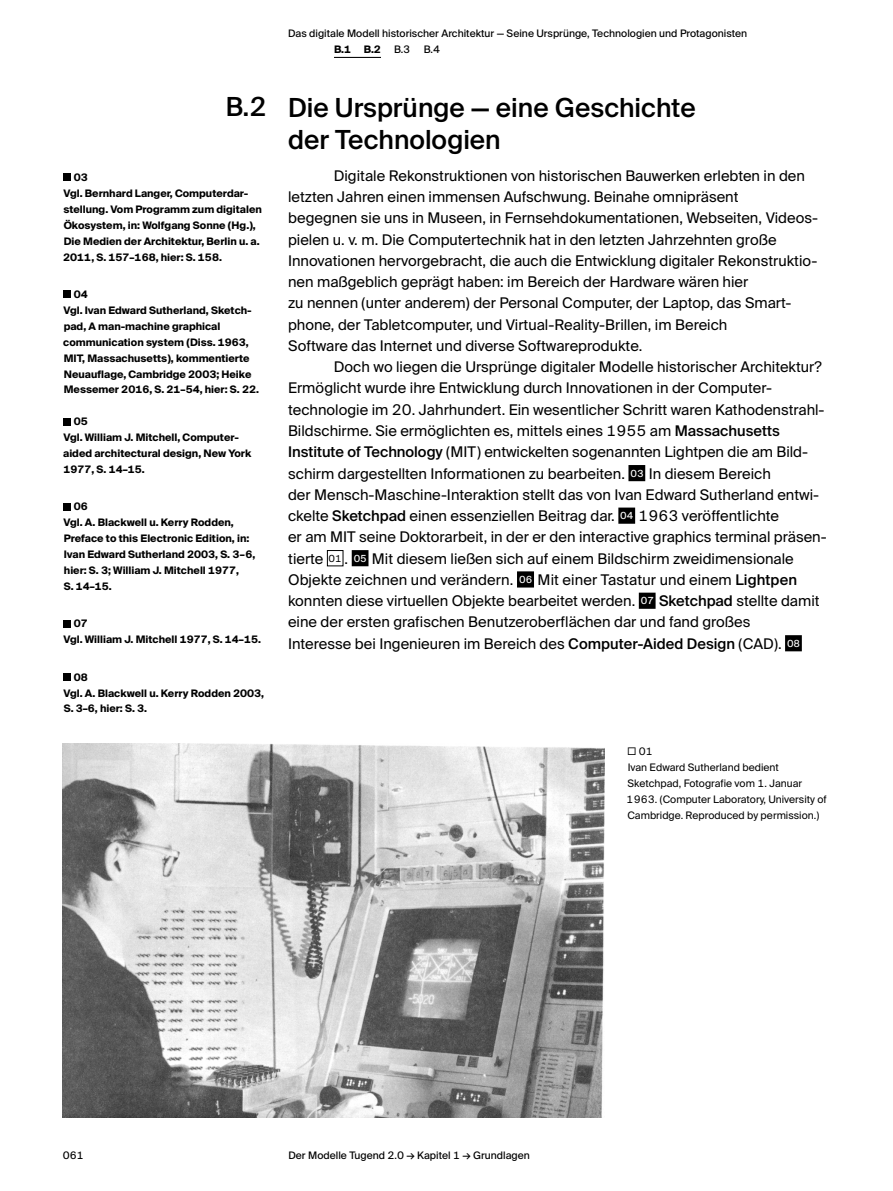
<style>
.page{position:relative;width:893px;height:1191px;background:#fff}
.page>*{position:absolute;margin:0;border:0;box-sizing:border-box;transform-origin:0 0}
.t1{font:500 26.25px/32px "Suisse Intl";color:#000}
.t2{font:14.7px/21.3px "Suisse Intl";color:#000}
.t3{font:700 10.35px/15.9px "Suisse Intl";color:#000}
.t4{font:10.35px "Suisse Intl";color:#000}
.t5{font:10.35px/15.9px "Suisse Intl";color:#000}
.s1{font-weight:500}
.s2{font-size:9.75px;color:#fff}
.s3{font-size:9.75px}
.s4{font-weight:300;font-size:14.1px}
</style>
<div class="page">
<hr style="left:334px;top:57px;width:47px;height:1px;background:#000">
<div style="left:628px;top:465px;width:17px;height:16px;background:#000"></div>
<div style="left:618px;top:507px;width:17px;height:17px;background:#000"></div>
<div style="left:352px;top:550px;width:16px;height:16px;background:#000"></div>
<div style="left:517px;top:571px;width:17px;height:16px;background:#000"></div>
<div style="left:639px;top:592px;width:17px;height:17px;background:#000"></div>
<div style="left:785px;top:635px;width:17px;height:16px;background:#000"></div>
<img style="left:63px;top:743px;width:542px;height:374px">
<div style="left:63px;top:173px;width:8px;height:8px;background:#000"></div>
<div style="left:63px;top:290px;width:8px;height:8px;background:#000"></div>
<div style="left:327px;top:550px;width:16px;height:16px;border:1px solid #000"></div>
<div style="left:63px;top:418px;width:8px;height:7px;background:#000"></div>
<div style="left:63px;top:503px;width:8px;height:7px;background:#000"></div>
<div style="left:63px;top:620px;width:8px;height:7px;background:#000"></div>
<div style="left:63px;top:673px;width:8px;height:7px;background:#000"></div>
<h1 class="t1" style="left:226px;top:91px;width:43px">B.2</h1>
<p class="t3" style="left:63px;top:169px;width:200px;text-indent:11px">03<br>Vgl. Bernhard Langer, Computerdar&shy;stellung. Vom Programm zum digitalen<br>Ökosystem, in: Wolfgang Sonne (Hg.),<br>Die Medien der Architektur, Berlin u. a.<br>2011, S. 157–168, hier: S. 158.</p>
<p class="t3" style="left:63px;top:286px;width:197px;text-indent:11px">04<br>Vgl. Ivan Edward Sutherland, Sketch&shy;pad, A man-machine graphical communication system (Diss. 1963,<br>MIT, Massachusetts), kommentierte<br>Neuauflage, Cambridge 2003; Heike<br>Messemer 2016, S. 21–54, hier: S. 22.</p>
<p class="t3" style="left:63px;top:414px;width:190px;text-indent:11px">05<br>Vgl. William J. Mitchell, Computer&shy;aided architectural design, New York<br>1977, S. 14–15.</p>
<p class="t3" style="left:64px;top:499px;width:193px;text-indent:10px">06<br>Vgl. A. Blackwell u. Kerry Rodden,<br>Preface to this Electronic Edition, in:<br>Ivan Edward Sutherland 2003, S. 3–6, hier: S. 3; William J. Mitchell 1977,<br>S. 14–15.</p>
<p class="t3" style="left:64px;top:616px;width:199px;text-indent:10px">07<br>Vgl. William J. Mitchell 1977, S. 14–15.</p>
<p class="t3" style="left:64px;top:669px;width:202px;text-indent:10px">08<br>Vgl. A. Blackwell u. Kerry Rodden 2003,<br>S. 3–6, hier: S. 3.</p>
<p class="t4" style="left:288px;top:28px;width:461px">Das digitale Modell historischer Architektur — Seine Ursprünge, Technologien und Protagonisten</p>
<p class="t3" style="left:334px;top:42px;width:48px">B.1 B.2</p>
<p class="t4" style="left:394px;top:43px;width:18px">B.3</p>
<p class="t4" style="left:424px;top:43px;width:18px">B.4</p>
<h1 class="t1" style="left:288px;top:92px;width:409px">Die Ursprünge — eine Geschichte der Technologien</h1>
<p class="t2" style="left:288px;top:165px;width:532px;text-indent:46px">Digitale Rekonstruktionen von historischen Bauwerken erlebten in den letzten Jahren einen immensen Aufschwung. Beinahe omnipräsent<br>begegnen sie uns in Museen, in Fernsehdokumentationen, Webseiten, Videos&shy;pielen u. v. m. Die Computertechnik hat in den letzten Jahrzehnten große Innovationen hervorgebracht, die auch die Entwicklung digitaler Rekonstruktio&shy;nen maßgeblich geprägt haben: im Bereich der Hardware wären hier<br>zu nennen (unter anderem) der Personal Computer, der Laptop, das Smart&shy;phone, der Tabletcomputer, und Virtual-Reality-Brillen, im Bereich<br>Software das Internet und diverse Softwareprodukte.</p>
<p class="t2" style="left:288px;top:356px;width:540px;text-indent:46px">Doch wo liegen die Ursprünge digitaler Modelle historischer Architektur?<br>Ermöglicht wurde ihre Entwicklung durch Innovationen in der Computer&shy;technologie im 20. Jahrhundert. Ein wesentlicher Schritt waren Kathodenstrahl-Bildschirme. Sie ermöglichten es, mittels eines 1955 am <span class="s1">Massachusetts Institute of Technology</span> (MIT) entwickelten sogenannten Lightpen die am Bild&shy;schirm dargestellten Informationen zu bearbeiten. <span class="s2">03</span> In diesem Bereich<br>der Mensch-Maschine-Interaktion stellt das von Ivan Edward Sutherland entwi&shy;ckelte <span class="s1">Sketchpad</span> einen essenziellen Beitrag dar. <span class="s2">04</span> 1963 veröffentlichte<br>er am MIT seine Doktorarbeit, in der er den interactive graphics terminal präsen&shy;tierte <span class="s2">'</span><span class="s3">01</span><span class="s2">'</span>. <span class="s2">05</span> Mit diesem ließen sich auf einem Bildschirm zweidimensionale Objekte zeichnen und verändern. <span class="s2">06</span> Mit einer Tastatur und einem <span class="s1">Lightpen </span>konnten diese virtuellen Objekte bearbeitet werden. <span class="s2">07</span> <span class="s1">Sketchpad</span> stellte damit eine der ersten grafischen Benutzeroberflächen dar und fand großes<br>Interesse bei Ingenieuren im Bereich des <span class="s1">Computer-Aided Design</span> (CAD). <span class="s2">08</span></p>
<p class="t5" style="left:627px;top:743px;width:202px"><span class="s4">□</span> 01<br>Ivan Edward Sutherland bedient<br>Sketchpad, Fotografie vom 1. Januar<br>1963. (Computer Laboratory, University of<br>Cambridge. Reproduced by permission.)</p>
<p class="t4" style="left:63px;top:1149px;width:23px">061</p>
<p class="t4" style="left:288px;top:1149px;width:243px">Der Modelle Tugend 2.0 → Kapitel 1 → Grundlagen</p>
</div>
